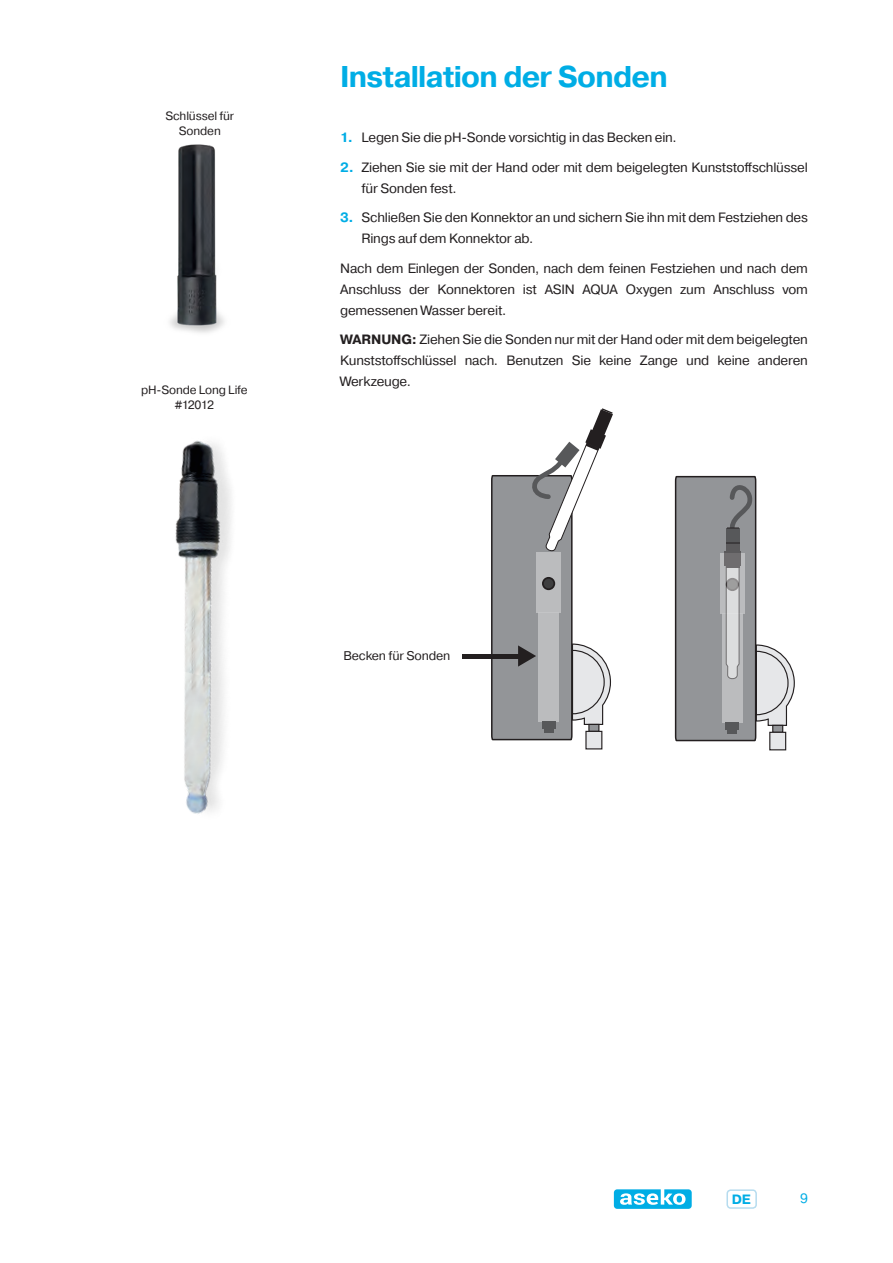
<style>
.page{position:relative;width:893px;height:1263px;background:#fff}
.page>*{position:absolute;margin:0;border:0;box-sizing:border-box;transform-origin:0 0}
.t1{font:700 30px "Pragmatica";letter-spacing:-.03em;color:#00ade5}
.t2{font:13.5px/21px "Pragmatica";letter-spacing:-.015em;color:#231f20}
.t3{font:700 13.5px "Pragmatica";color:#00ade5}
.t4{font:13.5px "Pragmatica";color:#00ade5}
.t5{font:12.6px "Pragmatica";letter-spacing:-.015em;color:#231f20}
.t6{font:12px/15px "Pragmatica";letter-spacing:-.01em;color:#231f20;text-align:center}
.s1{font-weight:700;color:#00ade5}
.s2{font-weight:700}
</style>
<div class="page">
<div style="left:726px;top:1189px;width:31px;height:20px;border:2px solid #b6dcef;border-radius:4px"></div>
<svg style="left:614px;top:1189px;width:78px;height:20px"></svg>
<img style="left:175px;top:440px;width:56px;height:374px">
<div style="left:586px;top:731px;width:16px;height:18px;background:#e6e7e9"></div>
<div style="left:585px;top:731px;width:17px;height:18px;border:1px solid #231f20"></div>
<div style="left:770px;top:732px;width:16px;height:18px;background:#e6e7e9"></div>
<div style="left:769px;top:732px;width:17px;height:18px;border:1px solid #231f20"></div>
<svg style="left:674px;top:475px;width:121px;height:267px"></svg>
<svg style="left:490px;top:408px;width:123px;height:333px"></svg>
<hr style="left:462px;top:654px;width:60px;height:4px;background:#231f20">
<img style="left:170px;top:144px;width:55px;height:189px">
<p class="t6" style="left:165px;top:109px;width:70px">Schlüssel für<br>Sonden</p>
<p class="t6" style="left:141px;top:383px;width:108px">pH-Sonde Long Life #12012</p>
<h1 class="t1" style="left:340px;top:58px;width:329px">Installation der Sonden</h1>
<p class="t2" style="left:340px;top:127px;width:338px"><span class="s1">1.</span> Legen Sie die pH-Sonde vorsichtig in das Becken ein.</p>
<p class="t2" style="left:361px;top:157px;width:448px;text-indent:-21px"><span class="s1">2.</span> Ziehen Sie sie mit der Hand oder mit dem beigelegten Kunststoffschlüssel für Sonden fest.</p>
<p class="t2" style="left:361px;top:207px;width:448px;text-indent:-21px"><span class="s1">3.</span> Schließen Sie den Konnektor an und sichern Sie ihn mit dem Festziehen des<br>Rings auf dem Konnektor ab.</p>
<p class="t2" style="left:340px;top:258px;width:469px;text-align:justify">Nach dem Einlegen der Sonden, nach dem feinen Festziehen und nach dem Anschluss der Konnektoren ist ASIN AQUA Oxygen zum Anschluss vom gemessenen Wasser bereit.</p>
<p class="t2" style="left:340px;top:329px;width:469px;text-align:justify"><span class="s2">WARNUNG:</span> Ziehen Sie die Sonden nur mit der Hand oder mit dem beigelegten Kunststoffschlüssel nach. Benutzen Sie keine Zange und keine anderen Werkzeuge.</p>
<p class="t5" style="left:343px;top:647px;width:109px">Becken für Sonden</p>
<p class="t3" style="left:732px;top:1190px;width:21px">DE</p>
<p class="t4" style="left:800px;top:1190px;width:9px">9</p>
</div>
